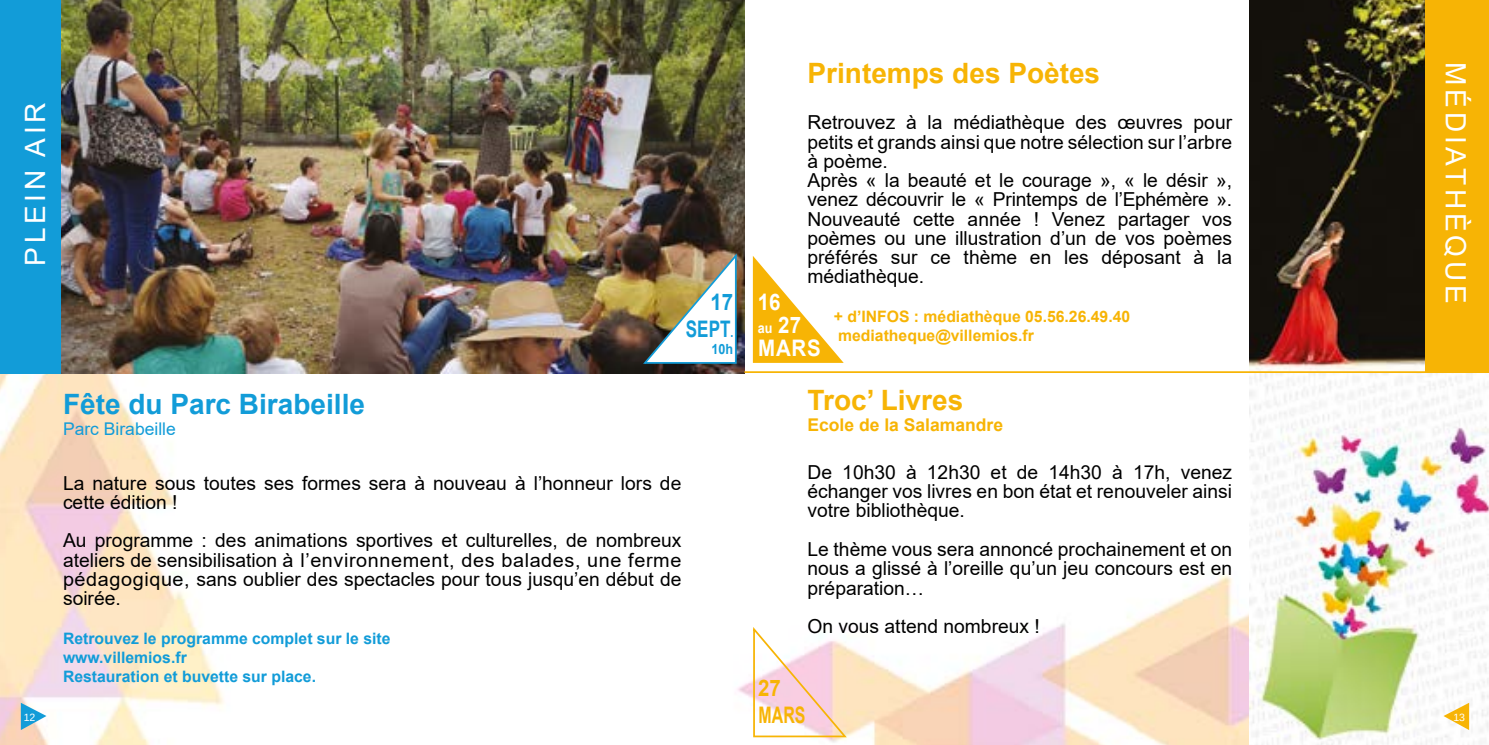
<style>
.page{position:relative;width:1489px;height:745px;background:#fff}
.page>*{position:absolute;margin:0;border:0;box-sizing:border-box;transform-origin:0 0}
.t1{font:700 28px "Arial";color:#f7b405}
.t2{font:700 28px "Arial";color:#129cd8}
.t3{font:28px "Arial";letter-spacing:.135em;color:#fff}
.t4{font:700 22.75px/27.3px "Arial";letter-spacing:.005em;color:#129cd8;text-align:right;scale:.9 1}
.t5{font:700 22.75px/27.3px "Arial";letter-spacing:.005em;color:#f7b405;scale:.9 1}
.t6{font:700 22.75px "Arial";letter-spacing:.035em;color:#fff;scale:.9 1}
.t7{font:19.25px/19.2px "Arial";color:#000;text-align:justify}
.t8{font:700 17.5px "Arial";color:#f7b405}
.t9{font:17.5px "Arial";color:#129cd8}
.t10{font:700 15.75px/19.2px "Arial";color:#129cd8}
.t11{font:700 15.75px/19.2px "Arial";color:#f7b405}
.t12{font:700 14px "Arial";color:#fff;scale:.9 1}
.t13{font:700 14px "Arial";color:#129cd8;scale:.9 1}
.t14{font:10.5px "Arimo";color:#fff}
.s1{font-size:14px}
.s2{font-size:22.75px}
</style>
<div class="page">
<img style="left:0;top:11px;width:1249px;height:733px">
<svg style="left:751px;top:626px;width:97px;height:111px"></svg>
<img style="left:61px;top:0;width:683px;height:373px">
<div style="left:0;top:0;width:61px;height:373px;background:#129cd8"></div>
<img style="left:641px;top:253px;width:97px;height:111px">
<img style="left:1249px;top:0;width:239px;height:744px">
<div style="left:1425px;top:0;width:63px;height:371px;background:#f7b405"></div>
<svg style="left:752px;top:255px;width:91px;height:107px"></svg>
<svg style="left:21px;top:702px;width:25px;height:27px"></svg>
<svg style="left:1443px;top:702px;width:25px;height:27px"></svg>
<hr style="left:744px;top:371px;width:744px;height:2px;background:#f7b405">
<h1 class="t3" style="left:16px;top:266px;width:165px;rotate:-90deg">PLEIN AIR</h1>
<h1 class="t2" style="left:63px;top:384px;width:303px">Fête du Parc Birabeille</h1>
<p class="t9" style="left:63px;top:416px;width:114px">Parc Birabeille</p>
<p class="t4" style="left:685px;top:288px;width:54px">17<br>SEPT<span class="s1">.</span></p>
<p class="t13" style="left:711px;top:339px;width:26px">10h</p>
<h1 class="t1" style="left:807px;top:54px;width:294px">Printemps des Poètes</h1>
<p class="t7" style="left:807px;top:113px;width:426px;text-align:left">Retrouvez à la médiathèque des œuvres pour petits et grands ainsi que notre sélection sur l’arbre à poème.<br>Après « la beauté et le courage », « le désir », venez découvrir le « Printemps de l’Ephémère ».<br>Nouveauté cette année ! Venez partager vos poèmes ou une illustration d’un de vos poèmes préférés sur ce thème en les déposant à la médiathèque.</p>
<p class="t11" style="left:833px;top:307px;width:298px">+ d’INFOS : médiathèque 05.56.26.49.40 mediatheque@villemios.fr</p>
<p class="t6" style="left:758px;top:286px;width:27px">16</p>
<p class="t12" style="left:758px;top:318px;width:49px">au <span class="s2">27</span></p>
<p class="t6" style="left:758px;top:331px;width:71px">MARS</p>
<h1 class="t1" style="left:807px;top:380px;width:157px">Troc’ Livres</h1>
<p class="t8" style="left:807px;top:412px;width:197px">Ecole de la Salamandre</p>
<h1 class="t3" style="left:1474px;top:62px;width:243px;rotate:90deg">MÉDIATHÈQUE</h1>
<p class="t7" style="left:807px;top:462px;width:426px">De 10h30 à 12h30 et de 14h30 à 17h, venez échanger vos livres en bon état et renouveler ainsi votre bibliothèque.</p>
<p class="t7" style="left:807px;top:539px;width:426px">Le thème vous sera annoncé prochainement et on nous a glissé à l’oreille qu’un jeu concours est en préparation…</p>
<p class="t7" style="left:807px;top:616px;width:234px">On vous attend nombreux !</p>
<p class="t7" style="left:63px;top:472px;width:620px">La nature sous toutes ses formes sera à nouveau à l’honneur lors de cette édition !</p>
<p class="t7" style="left:63px;top:530px;width:620px">Au programme : des animations sportives et culturelles, de nombreux ateliers de sensibilisation à l’environnement, des balades, une ferme pédagogique, sans oublier des spectacles pour tous jusqu’en début de soirée.</p>
<p class="t10" style="left:63px;top:628px;width:329px">Retrouvez le programme complet sur le site www.villemios.fr<br>Restauration et buvette sur place.</p>
<p class="t5" style="left:758px;top:674px;width:54px">27<br>MARS</p>
<p class="t14" style="left:24px;top:709px;width:13px">12</p>
<p class="t14" style="left:1453px;top:709px;width:13px">13</p>
</div>
